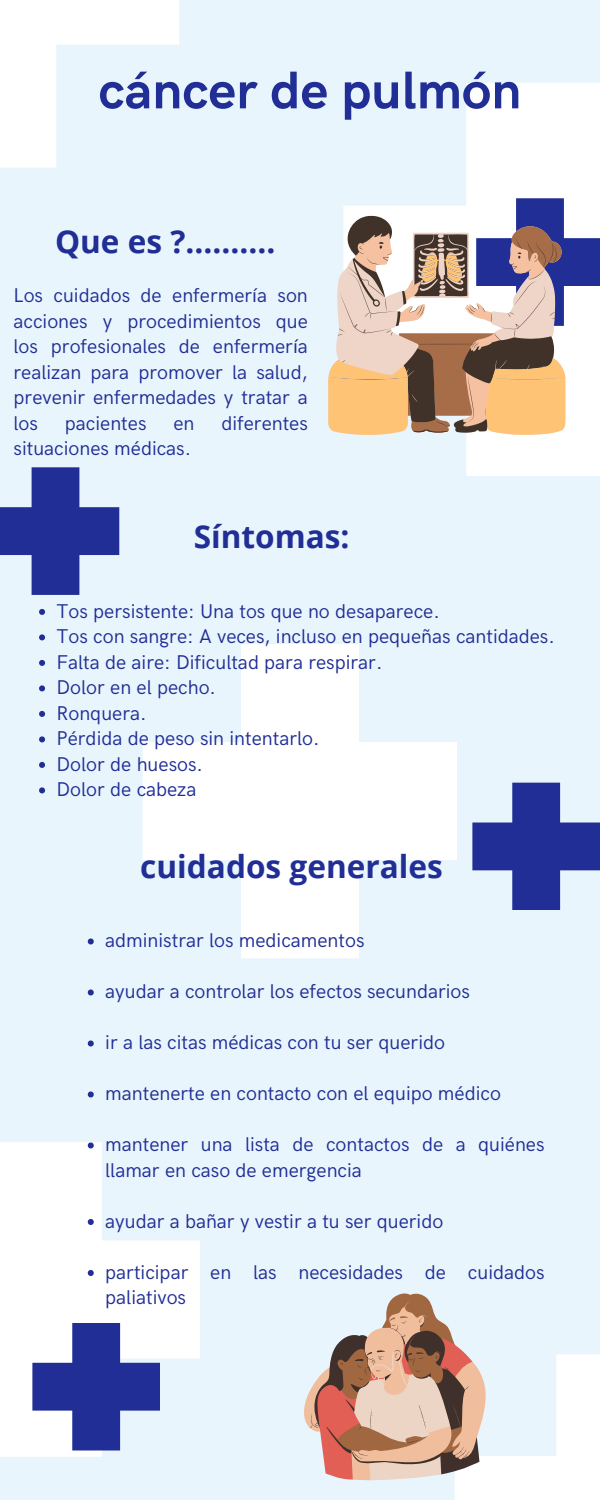
<style>
.page{position:relative;width:600px;height:1500px;background:#e9f5fd}
.page>*{position:absolute;margin:0;border:0;box-sizing:border-box;transform-origin:0 0}
.t1{font:700 53.2px "HK Grotesk";color:#202e95}
.t2{font:700 31.6px "Open Sans";color:#202e95}
.t3{font:20px/25.5px "HK Grotesk";color:#202e95}
</style>
<div class="page">
<div style="left:343px;top:83px;width:257px;height:393px;background:linear-gradient(to right,#e5f3fd,#fff)"></div>
<svg style="left:0;top:0;width:179px;height:168px"></svg>
<svg style="left:143px;top:644px;width:314px;height:314px;fill:#fff"></svg>
<svg style="left:0;top:1142px;width:200px;height:315px;fill:#fff"></svg>
<svg style="left:0;top:467px;width:119px;height:128px"></svg>
<svg style="left:472px;top:783px;width:128px;height:127px"></svg>
<svg style="left:32px;top:1323px;width:128px;height:127px;background:#767fbe"></svg>
<svg style="left:455px;top:1354px;width:145px;height:146px;fill:#fff"></svg>
<svg style="left:399px;top:198px;width:201px;height:235px;background:#cbcfe6"></svg>
<svg style="left:343px;top:216px;width:222px;height:35px;background:#a69ba3"></svg>
<svg style="left:328px;top:251px;width:238px;height:185px;background:#c9ab95"></svg>
<svg style="left:39px;top:609px;width:6px;height:6px"></svg>
<svg style="left:39px;top:634px;width:6px;height:6px"></svg>
<svg style="left:39px;top:660px;width:6px;height:6px"></svg>
<svg style="left:39px;top:685px;width:6px;height:6px"></svg>
<svg style="left:39px;top:711px;width:6px;height:6px"></svg>
<svg style="left:39px;top:736px;width:6px;height:6px"></svg>
<svg style="left:39px;top:762px;width:6px;height:6px"></svg>
<svg style="left:39px;top:787px;width:6px;height:6px"></svg>
<svg style="left:304px;top:1293px;width:183px;height:187px"></svg>
<svg style="left:88px;top:938px;width:6px;height:6px"></svg>
<svg style="left:88px;top:989px;width:6px;height:6px"></svg>
<svg style="left:88px;top:1040px;width:6px;height:6px"></svg>
<svg style="left:88px;top:1091px;width:6px;height:6px"></svg>
<svg style="left:88px;top:1142px;width:6px;height:6px"></svg>
<svg style="left:88px;top:1219px;width:6px;height:6px"></svg>
<svg style="left:88px;top:1270px;width:6px;height:6px"></svg>
<p class="t1" style="left:99px;top:60px;width:424px">cáncer de pulmón</p>
<p class="t2" style="left:55px;top:219px;width:222px">Que es ?..........</p>
<p class="t3" style="left:14px;top:284px;width:296px;text-align:justify">Los cuidados de enfermería son acciones y procedimientos que los profesionales de enfermería realizan para promover la salud, prevenir enfermedades y tratar a los</p>
<p class="t3" style="left:65px;top:411px;width:83px">pacientes</p>
<p class="t3" style="left:173px;top:411px;width:23px">en</p>
<p class="t3" style="left:221px;top:411px;width:88px">diferentes</p>
<p class="t3" style="left:14px;top:437px;width:179px">situaciones médicas.</p>
<p class="t2" style="left:194px;top:514px;width:157px">Síntomas:</p>
<h1 class="t3" style="left:57px;top:599px;width:385px">Tos persistente: Una tos que no desaparece.</h1>
<p class="t3" style="left:57px;top:625px;width:500px">Tos con sangre: A veces, incluso en pequeñas cantidades.</p>
<h2 class="t3" style="left:57px;top:650px;width:327px">Falta de aire: Dificultad para respirar.</h2>
<p class="t3" style="left:57px;top:676px;width:161px">Dolor en el pecho.</p>
<h2 class="t3" style="left:57px;top:701px;width:92px">Ronquera.</h2>
<p class="t3" style="left:57px;top:727px;width:264px">Pérdida de peso sin intentarlo.</p>
<p class="t3" style="left:57px;top:752px;width:148px">Dolor de huesos.</p>
<p class="t3" style="left:57px;top:778px;width:141px">Dolor de cabeza</p>
<p class="t2" style="left:140px;top:844px;width:304px">cuidados generales</p>
<p class="t3" style="left:105px;top:929px;width:261px">administrar los medicamentos</p>
<p class="t3" style="left:105px;top:980px;width:366px">ayudar a controlar los efectos secundarios</p>
<h2 class="t3" style="left:105px;top:1031px;width:341px">ir a las citas médicas con tu ser querido</h2>
<p class="t3" style="left:105px;top:1082px;width:397px">mantenerte en contacto con el equipo médico</p>
<p class="t3" style="left:105px;top:1133px;width:441px">mantener una lista de contactos de a quiénes llamar en caso de emergencia</p>
<p class="t3" style="left:105px;top:1209px;width:340px">ayudar a bañar y vestir a tu ser querido</p>
<p class="t3" style="left:105px;top:1260px;width:441px">participar en las necesidades de cuidados paliativos</p>
</div>
